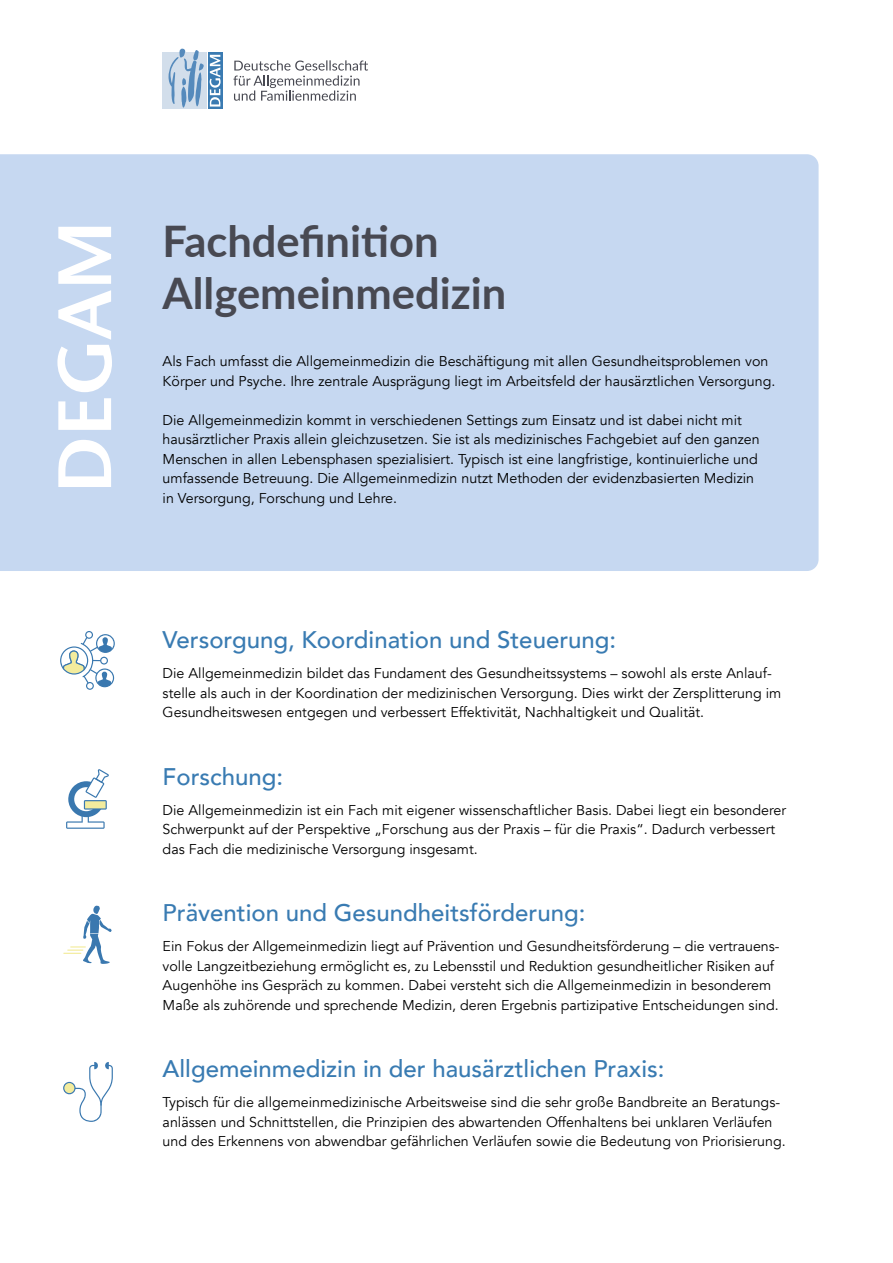
<style>
.page{position:relative;width:893px;height:1263px;background:#fff}
.page>*{position:absolute;margin:0;border:0;box-sizing:border-box;transform-origin:0 0}
.t1{font:700 43.5px/52.2px "Lato";color:#484952}
.t2{font:500 24px "Avenir";color:#397bb2}
.t3{font:14.25px/19.5px "Avenir";color:#000}
</style>
<div class="page">
<div style="left:0;top:154px;width:819px;height:417px;background:#c6d8f1"></div>
<svg style="left:58px;top:440px;width:53px;height:47px"></svg>
<svg style="left:58px;top:398px;width:53px;height:32px"></svg>
<svg style="left:57px;top:290px;width:55px;height:102px"></svg>
<svg style="left:58px;top:227px;width:53px;height:57px"></svg>
<svg style="left:233px;top:60px;width:135px;height:41px"></svg>
<div style="left:162px;top:52px;width:45px;height:57px;background:#d2deeb"></div>
<svg style="left:208px;top:52px;width:14px;height:57px"></svg>
<svg style="left:210px;top:55px;width:11px;height:52px"></svg>
<svg style="left:168px;top:49px;width:36px;height:59px"></svg>
<svg style="left:60px;top:631px;width:55px;height:59px"></svg>
<svg style="left:66px;top:769px;width:43px;height:60px"></svg>
<svg style="left:63px;top:905px;width:49px;height:59px"></svg>
<svg style="left:63px;top:1062px;width:50px;height:60px"></svg>
<h1 class="t1" style="left:163px;top:213px;width:345px">Fachdefinition<br>Allgemeinmedizin</h1>
<p class="t3" style="left:163px;top:352px;width:614px">Als Fach umfasst die Allgemeinmedizin die Beschäftigung mit allen Gesundheitsproblemen von<br>Körper und Psyche. Ihre zentrale Ausprägung liegt im Arbeitsfeld der hausärztlichen Versorgung.</p>
<p class="t3" style="left:163px;top:410px;width:598px">Die Allgemeinmedizin kommt in verschiedenen Settings zum Einsatz und ist dabei nicht mit hausärztlicher Praxis allein gleichzusetzen. Sie ist als medizinisches Fachgebiet auf den ganzen Menschen in allen Lebensphasen spezialisiert. Typisch ist eine langfristige, kontinuierliche und umfassende Betreuung. Die Allgemeinmedizin nutzt Methoden der evidenzbasierten Medizin in Versorgung, Forschung und Lehre.</p>
<h2 class="t2" style="left:163px;top:619px;width:455px">Versorgung, Koordination und Steuerung:</h2>
<p class="t3" style="left:163px;top:664px;width:620px">Die Allgemeinmedizin bildet das Fundament des Gesundheitssystems – sowohl als erste Anlauf&shy;stelle als auch in der Koordination der medizinischen Versorgung. Dies wirkt der Zersplitterung im<br>Gesundheitswesen entgegen und verbessert Effektivität, Nachhaltigkeit und Qualität.</p>
<h2 class="t2" style="left:163px;top:756px;width:122px">Forschung:</h2>
<p class="t3" style="left:163px;top:800px;width:625px">Die Allgemeinmedizin ist ein Fach mit eigener wissenschaftlicher Basis. Dabei liegt ein besonderer<br>Schwerpunkt auf der Perspektive „Forschung aus der Praxis – für die Praxis“. Dadurch verbessert das Fach die medizinische Versorgung insgesamt.</p>
<h2 class="t2" style="left:163px;top:892px;width:424px">Prävention und Gesundheitsförderung:</h2>
<p class="t3" style="left:163px;top:937px;width:618px">Ein Fokus der Allgemeinmedizin liegt auf Prävention und Gesundheitsförderung – die vertrauens&shy;volle Langzeitbeziehung ermöglicht es, zu Lebensstil und Reduktion gesundheitlicher Risiken auf Augenhöhe ins Gespräch zu kommen. Dabei versteht sich die Allgemeinmedizin in besonderem Maße als zuhörende und sprechende Medizin, deren Ergebnis partizipative Entscheidungen sind.</p>
<h2 class="t2" style="left:163px;top:1048px;width:503px">Allgemeinmedizin in der hausärztlichen Praxis:</h2>
<p class="t3" style="left:163px;top:1093px;width:625px">Typisch für die allgemeinmedizinische Arbeitsweise sind die sehr große Bandbreite an Beratungs&shy;anlässen und Schnittstellen, die Prinzipien des abwartenden Offenhaltens bei unklaren Verläufen und des Erkennens von abwendbar gefährlichen Verläufen sowie die Bedeutung von Priorisierung.</p>
</div>
